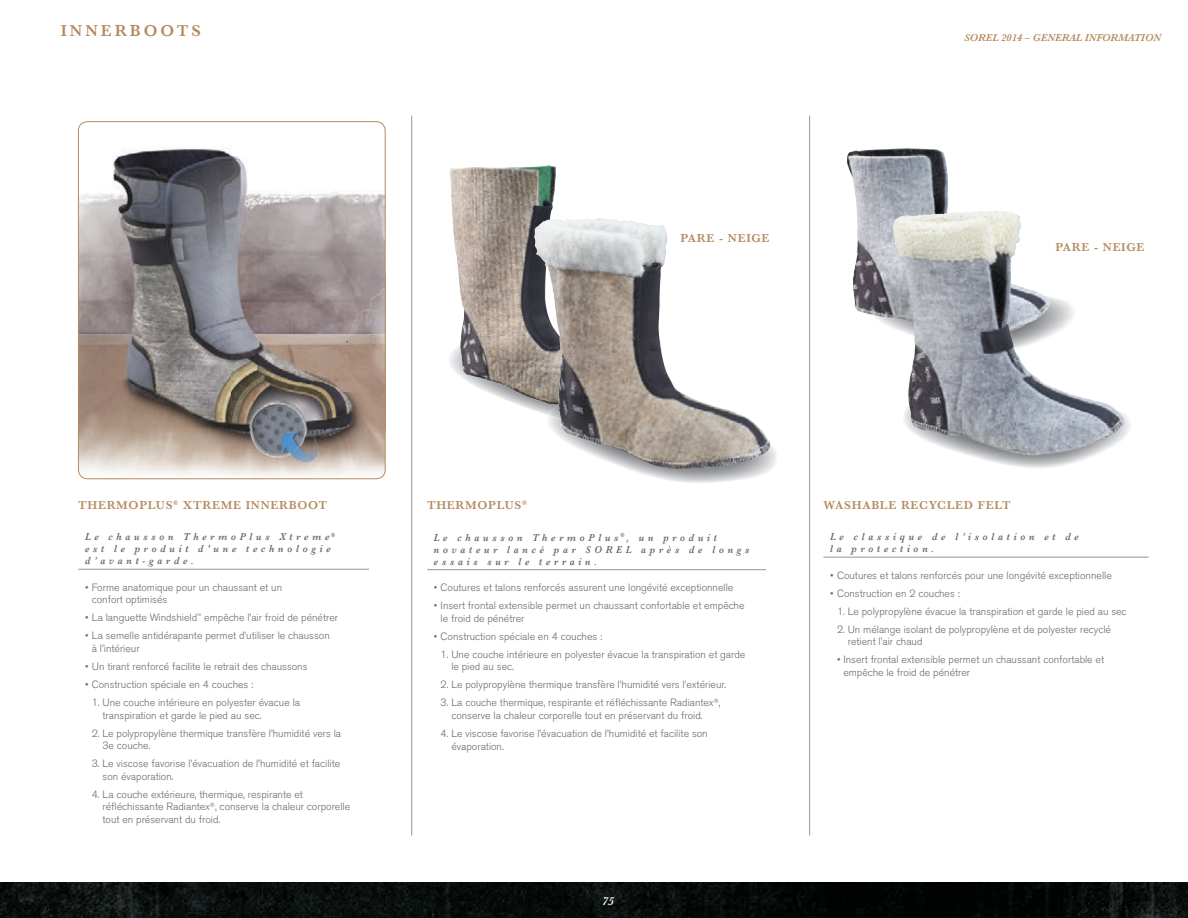
<style>
.page{position:relative;width:1188px;height:918px;background:#fff}
.page>*{position:absolute;margin:0;border:0;box-sizing:border-box;transform-origin:0 0}
.t1{font:600 16.5px "Baskerville";letter-spacing:.18em;color:#b58b60}
.t2{font:600 12px "Baskerville";letter-spacing:.06em;color:#b58b60}
.t3{font:italic 600 12px "Baskerville";color:#fff}
.t4{font:300 10.5px/12.6px "Akzidenz Grotesk BE";color:#69696c}
.t5{font:italic 600 10.5px/12px "Baskerville";letter-spacing:.39em;color:#69696c;scale:.9 1}
.t6{font:italic 600 10.5px "Baskerville";color:#b58b60}
</style>
<div class="page">
<img style="left:450px;top:165px;width:106px;height:240px">
<img style="left:534px;top:218px;width:236px;height:251px">
<img style="left:993px;top:297px;width:80px;height:55px">
<img style="left:847px;top:148px;width:203px;height:188px">
<img style="left:938px;top:395px;width:192px;height:73px">
<img style="left:893px;top:210px;width:100px;height:235px">
<img style="left:78px;top:123px;width:306px;height:356px">
<div style="left:78px;top:121px;width:308px;height:358px;border:1px solid #b58b60;border-radius:9px"></div>
<hr style="left:411px;top:116px;width:1px;height:720px;background:#939598">
<hr style="left:809px;top:116px;width:1px;height:720px;background:#939598">
<hr style="left:78px;top:569px;width:291px;height:1px;background:#939598">
<hr style="left:427px;top:569px;width:339px;height:1px;background:#939598">
<hr style="left:824px;top:557px;width:325px;height:1px;background:#939598">
<img style="left:0;top:883px;width:1188px;height:35px">
<h1 class="t1" style="left:61px;top:21px;width:142px">INNERBOOTS</h1>
<p class="t2" style="left:680px;top:231px;width:91px">PARE - NEIGE</p>
<p class="t6" style="left:964px;top:31px;width:198px">SOREL 2014 – GENERAL INFORMATION</p>
<p class="t2" style="left:1055px;top:240px;width:91px">PARE - NEIGE</p>
<p class="t2" style="left:78px;top:498px;width:250px">THERMOPLUS<sup>®</sup> XTREME INNERBOOT</p>
<p class="t5" style="left:85px;top:531px;width:279px">Le chausson ThermoPlus Xtreme<sup>® </sup>est le produit d'une technologie d’avant-garde.</p>
<p class="t4" style="left:92px;top:581px;width:192px;text-indent:-7px">• Forme anatomique pour un chaussant et un confort optimisés</p>
<p class="t4" style="left:85px;top:612px;width:255px">• La languette Windshield<sup>™</sup> empêche l’air froid de pénétrer</p>
<p class="t4" style="left:92px;top:630px;width:240px;text-indent:-7px">• La semelle antidérapante permet d’utiliser le chausson à l’intérieur</p>
<p class="t4" style="left:85px;top:660px;width:224px">• Un tirant renforcé facilite le retrait des chaussons</p>
<p class="t4" style="left:85px;top:678px;width:170px">• Construction spéciale en 4 couches :</p>
<p class="t4" style="left:103px;top:696px;width:199px;text-indent:-11px">1. Une couche intérieure en polyester évacue la transpiration et garde le pied au sec.</p>
<p class="t4" style="left:103px;top:727px;width:240px;text-indent:-11px">2. Le polypropylène thermique transfère l’humidité vers la<br>3e couche.</p>
<p class="t4" style="left:103px;top:757px;width:239px;text-indent:-11px">3. Le viscose favorise l’évacuation de l’humidité et facilite son évaporation.</p>
<p class="t4" style="left:103px;top:788px;width:249px;text-indent:-11px">4. La couche extérieure, thermique, respirante et réfléchissante Radiantex<sup>®</sup>, conserve la chaleur corporelle tout en préservant du froid.</p>
<p class="t2" style="left:427px;top:498px;width:101px">THERMOPLUS<sup>®</sup></p>
<p class="t5" style="left:434px;top:531px;width:352px">Le chausson ThermoPlus<sup>®</sup>, un produit novateur lancé par SOREL après de longs essais sur le terrain.</p>
<p class="t4" style="left:434px;top:582px;width:301px">• Coutures et talons renforcés assurent une longévité exceptionnelle</p>
<p class="t4" style="left:441px;top:600px;width:305px;text-indent:-7px">• Insert frontal extensible permet un chaussant confortable et empêche le froid de pénétrer</p>
<p class="t4" style="left:434px;top:630px;width:170px">• Construction spéciale en 4 couches :</p>
<p class="t4" style="left:451px;top:648px;width:296px;text-indent:-11px">1. Une couche intérieure en polyester évacue la transpiration et garde le pied au sec.</p>
<p class="t4" style="left:441px;top:679px;width:287px">2. Le polypropylène thermique transfère l’humidité vers l’extérieur.</p>
<p class="t4" style="left:451px;top:697px;width:271px;text-indent:-11px">3. La couche thermique, respirante et réfléchissante Radiantex<sup>®</sup>, conserve la chaleur corporelle tout en préservant du froid.</p>
<p class="t4" style="left:451px;top:727px;width:258px;text-indent:-11px">4. Le viscose favorise l’évacuation de l’humidité et facilite son évaporation.</p>
<p class="t3" style="left:602px;top:894px;width:13px">75</p>
<p class="t2" style="left:824px;top:498px;width:189px">WASHABLE RECYCLED FELT</p>
<p class="t5" style="left:830px;top:531px;width:278px">Le classique de l’isolation et de la protection.</p>
<p class="t4" style="left:830px;top:569px;width:283px">• Coutures et talons renforcés pour une longévité exceptionnelle</p>
<p class="t4" style="left:830px;top:587px;width:131px">• Construction en 2 couches :</p>
<p class="t4" style="left:837px;top:605px;width:291px">1. Le polypropylène évacue la transpiration et garde le pied au sec</p>
<p class="t4" style="left:848px;top:623px;width:265px;text-indent:-11px">2. Un mélange isolant de polypropylène et de polyester recyclé retient l’air chaud</p>
<p class="t4" style="left:843px;top:654px;width:262px;text-indent:-6px">• Insert frontal extensible permet un chaussant confortable et empêche le froid de pénétrer</p>
</div>
